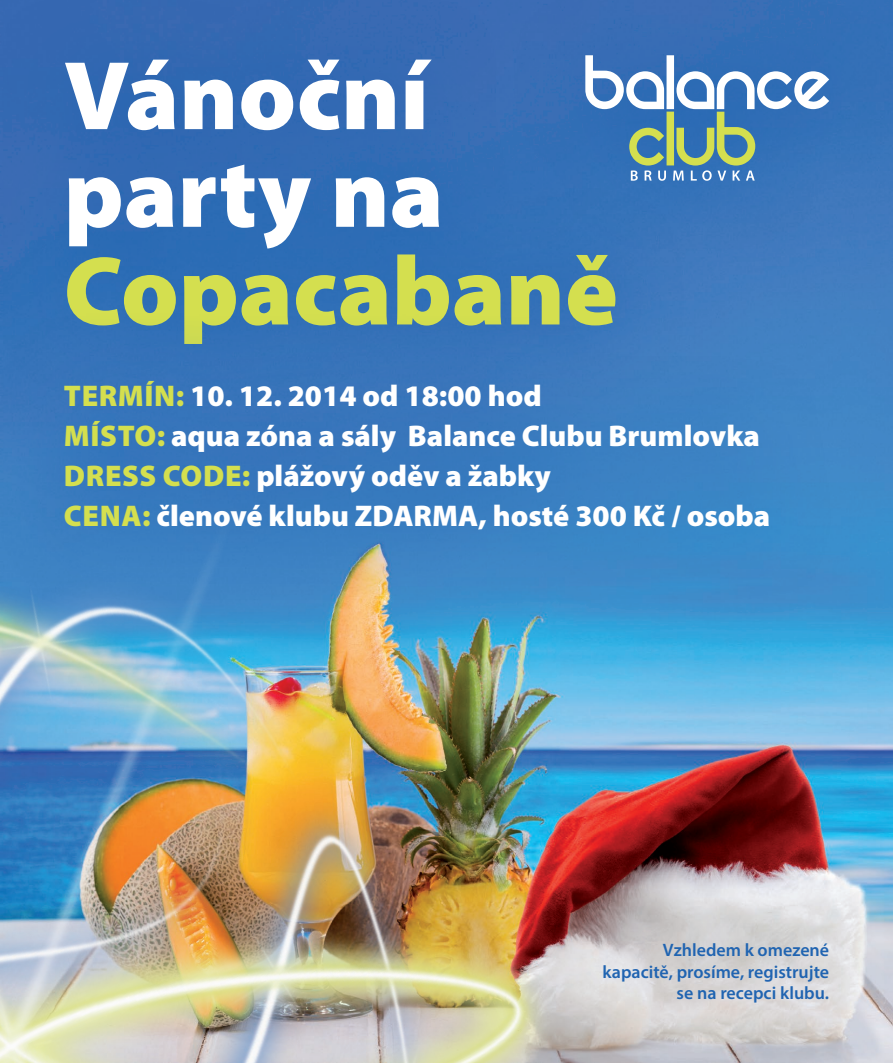
<style>
.page{position:relative;width:893px;height:1063px;background:#fff}
.page>*{position:absolute;margin:0;border:0;box-sizing:border-box;transform-origin:0 0}
.t1{font:900 98.4px/97.6px "Myriad Pro";color:#fff}
.t2{font:900 98.4px "Myriad Pro";color:#d4df4f}
.t3{font:900 30px/40px "Myriad Pro";color:#fff}
.t4{font:600 18px/21.6px "Myriad Pro";color:#2064b1;text-align:right}
.s1{color:#d4df4f}
</style>
<div class="page">
<img style="left:691px;top:258px;width:202px;height:805px">
<div style="left:0;top:0;width:691px;height:417px;background:#326ab4"></div>
<div style="left:508px;top:0;width:385px;height:258px;background:#3770b7"></div>
<div style="left:666px;top:55px;width:8px;height:54px;background:#fff"></div>
<svg style="left:585px;top:55px;width:79px;height:54px"></svg>
<svg style="left:629px;top:128px;width:37px;height:53px"></svg>
<svg style="left:673px;top:71px;width:156px;height:110px"></svg>
<div style="left:667px;top:112px;width:7px;height:53px;background:#d4df4f"></div>
<img style="left:0;top:287px;width:778px;height:776px">
<div style="left:0;top:307px;width:841px;height:298px;background:#2064b1;opacity:.95"></div>
<h1 class="t1" style="left:64px;top:48px;width:381px">Vánoční party na</h1>
<h1 class="t2" style="left:64px;top:235px;width:556px">Copacabaně</h1>
<p class="t3" style="left:64px;top:376px;width:708px"><span class="s1">TERMÍN:</span> 10. 12. 2014 od 18:00 hod<br><span class="s1">MÍSTO:</span> aqua zóna a sály Balance Clubu Brumlovka <span class="s1">DRESS CODE:</span> plážový oděv a žabky<br><span class="s1">CENA:</span> členové klubu ZDARMA, hosté 300 Kč / osoba</p>
<p class="t4" style="left:603px;top:939px;width:228px">Vzhledem k omezené kapacitě, prosíme, registrujte se na recepci klubu.</p>
</div>
